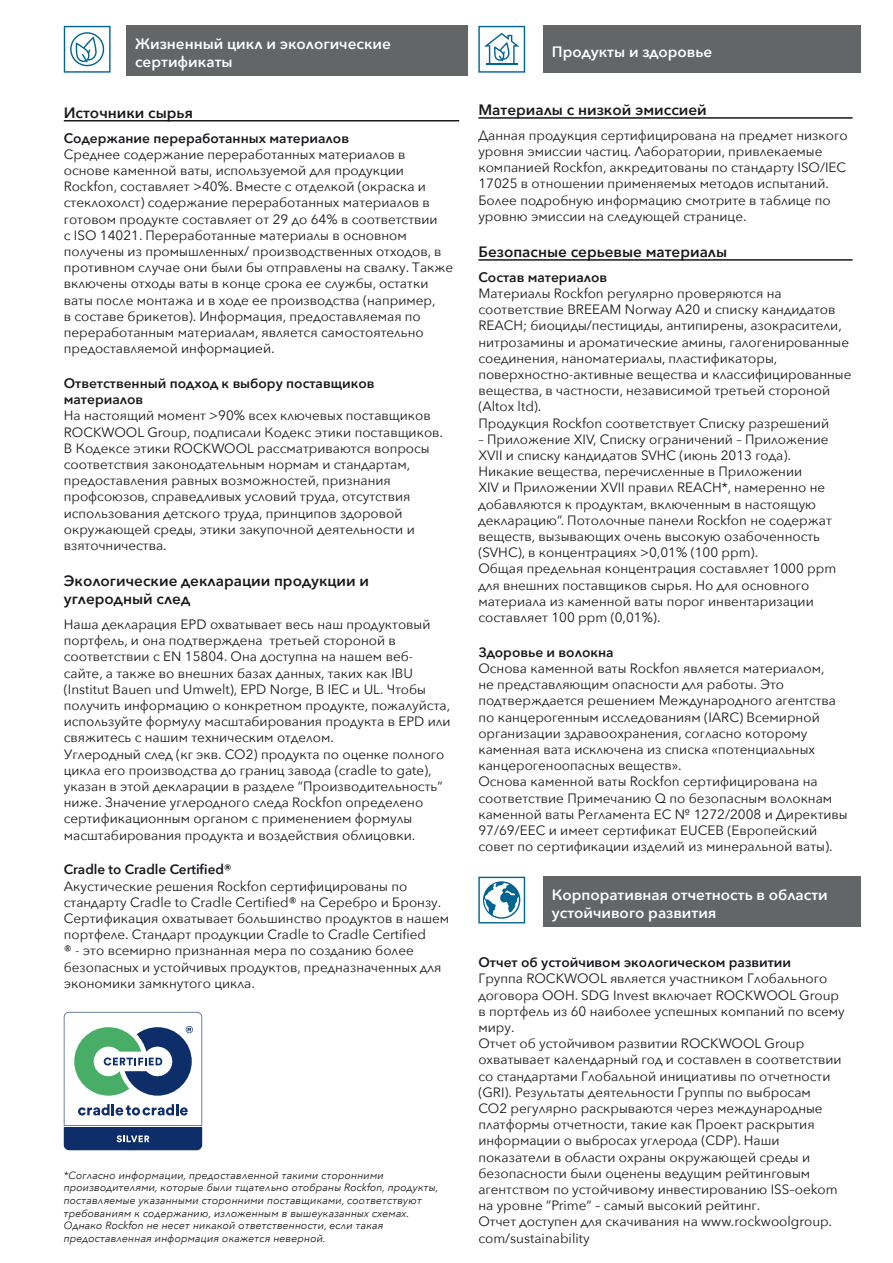
<style>
.page{position:relative;width:893px;height:1263px;background:#fff}
.page>*{position:absolute;margin:0;border:0;box-sizing:border-box;transform-origin:0 0}
.t1{font:600 15px/18px "Avenir Next";color:#1a171c}
.t2{font:600 15px/18px "Avenir Next";color:#fff}
.t3{font:13.5px/16.2px "Avenir Next";color:#1a171c}
.t4{font:600 13.5px/16.2px "Avenir Next";color:#1a171c}
.t5{font:italic 10.5px/12.6px "Avenir Next";color:#1a171c}
</style>
<div class="page">
<div style="left:127px;top:26px;width:341px;height:50px;background:#646567"></div>
<svg style="left:64px;top:26px;width:47px;height:47px"></svg>
<hr style="left:64px;top:120px;width:395px;height:1px;background:#1a171c">
<div style="left:543px;top:26px;width:318px;height:47px;background:#646567"></div>
<svg style="left:478px;top:26px;width:47px;height:47px"></svg>
<hr style="left:486px;top:63px;width:31px;height:2px;background:#006490">
<hr style="left:478px;top:117px;width:375px;height:2px;background:#1a171c">
<hr style="left:478px;top:259px;width:375px;height:2px;background:#1a171c">
<div style="left:543px;top:877px;width:318px;height:50px;background:#646567"></div>
<svg style="left:478px;top:877px;width:47px;height:46px"></svg>
<svg style="left:64px;top:1012px;width:138px;height:138px"></svg>
<p class="t2" style="left:135px;top:35px;width:257px">Жизненный цикл и экологические сертификаты</p>
<p class="t1" style="left:64px;top:103px;width:130px">Источники сырья</p>
<p class="t4" style="left:64px;top:129px;width:287px">Содержание переработанных материалов</p>
<p class="t3" style="left:64px;top:145px;width:391px">Среднее содержание переработанных материалов в основе каменной ваты, используемой для продукции Rockfon, составляет &gt;40%. Вместе с отделкой (окраска и стеклохолст) содержание переработанных материалов в готовом продукте составляет от 29 до 64% в соответствии<br>с ISO 14021. Переработанные материалы в основном получены из промышленных/ производственных отходов, в противном случае они были бы отправлены на свалку. Также включены отходы ваты в конце срока ее службы, остатки ваты после монтажа и в ходе ее производства (например,<br>в составе брикетов). Информация, предоставляемая по переработанным материалам, является самостоятельно предоставляемой информацией.</p>
<p class="t4" style="left:64px;top:375px;width:312px">Ответственный подход к выбору поставщиков материалов</p>
<p class="t3" style="left:64px;top:407px;width:381px">На настоящий момент &gt;90% всех ключевых поставщиков ROCKWOOL Group, подписали Кодекс этики поставщиков.<br>В Кодексе этики ROCKWOOL рассматриваются вопросы соответствия законодательным нормам и стандартам, предоставления равных возможностей, признания профсоюзов, справедливых условий труда, отсутствия использования детского труда, принципов здоровой окружающей среды, этики закупочной деятельности и взяточничества.</p>
<p class="t1" style="left:64px;top:572px;width:307px">Экологические декларации продукции и углеродный след</p>
<p class="t3" style="left:64px;top:616px;width:388px">Наша декларация EPD охватывает весь наш продуктовый портфель, и она подтверждена третьей стороной в соответствии с EN 15804. Она доступна на нашем веб&shy;сайте, а также во внешних базах данных, таких как IBU (Institut Bauen und Umwelt), EPD Norge, В IEC и UL. Чтобы получить информацию о конкретном продукте, пожалуйста, используйте формулу масштабирования продукта в EPD или свяжитесь с нашим техническим отделом.<br>Углеродный след (кг экв. CO2) продукта по оценке полного цикла его производства до границ завода (cradle to gate), указан в этой декларации в разделе ”Производительность” ниже. Значение углеродного следа Rockfon определено сертификационным органом с применением формулы масштабирования продукта и воздействия облицовки.</p>
<p class="t4" style="left:64px;top:861px;width:170px">Cradle to Cradle Certified®</p>
<p class="t3" style="left:64px;top:877px;width:387px">Акустические решения Rockfon сертифицированы по стандарту Cradle to Cradle Certified® на Серебро и Бронзу.<br>Сертификация охватывает большинство продуктов в нашем портфеле. Стандарт продукции Cradle to Cradle Certified<br>® - это всемирно признанная мера по созданию более безопасных и устойчивых продуктов, предназначенных для экономики замкнутого цикла.</p>
<p class="t5" style="left:64px;top:1168px;width:376px">*Согласно информации, предоставленной такими сторонними производителями, которые были тщательно отобраны Rockfon, продукты, поставляемые указанными сторонними поставщиками, соответствуют требованиям к содержанию, изложенным в вышеуказанных схемах.<br>Однако Rockfon не несет никакой ответственности, если такая предоставленная информация окажется неверной.</p>
<p class="t2" style="left:552px;top:42px;width:162px">Продукты и здоровье</p>
<p class="t1" style="left:478px;top:100px;width:230px">Материалы с низкой эмиссией</p>
<p class="t3" style="left:478px;top:126px;width:371px">Данная продукция сертифицирована на предмет низкого уровня эмиссии частиц. Лаборатории, привлекаемые компанией Rockfon, аккредитованы по стандарту ISO/IEC 17025 в отношении применяемых методов испытаний.<br>Более подробную информацию смотрите в таблице по уровню эмиссии на следующей странице.</p>
<p class="t1" style="left:478px;top:242px;width:250px">Безопасные серьевые материалы</p>
<p class="t4" style="left:478px;top:269px;width:130px">Состав материалов</p>
<p class="t3" style="left:478px;top:285px;width:375px">Материалы Rockfon регулярно проверяются на соответствие BREEAM Norway A20 и списку кандидатов REACH; биоциды/пестициды, антипирены, азокрасители, нитрозамины и ароматические амины, галогенированные соединения, наноматериалы, пластификаторы, поверхностно-активные вещества и классифицированные вещества, в частности, независимой третьей стороной (Altox ltd).<br>Продукция Rockfon соответствует Списку разрешений</p>
<p class="t3" style="left:478px;top:430px;width:359px">– Приложение XIV, Списку ограничений – Приложение XVII и списку кандидатов SVHC (июнь 2013 года).<br>Никакие вещества, перечисленные в Приложении<br>XIV и Приложении XVII правил REACH*, намеренно не добавляются к продуктам, включенным в настоящую декларацию”. Потолочные панели Rockfon не содержат веществ, вызывающих очень высокую озабоченность (SVHC), в концентрациях &gt;0,01% (100 ppm).<br>Общая предельная концентрация составляет 1000 ppm для внешних поставщиков сырья. Но для основного материала из каменной ваты порог инвентаризации составляет 100 ppm (0,01%).</p>
<p class="t4" style="left:478px;top:644px;width:137px">Здоровье и волокна</p>
<p class="t3" style="left:478px;top:660px;width:371px">Основа каменной ваты Rockfon является материалом,<br>не представляющим опасности для работы. Это подтверждается решением Международного агентства по канцерогенным исследованиям (IARC) Всемирной организации здравоохранения, согласно которому каменная вата исключена из списка «потенциальных канцерогеноопасных веществ».<br>Основа каменной ваты Rockfon сертифицирована на соответствие Примечанию Q по безопасным волокнам каменной ваты Регламента ЕС № 1272/2008 и Директивы 97/69/EEC и имеет сертификат EUCEB (Европейский совет по сертификации изделий из минеральной ваты).</p>
<p class="t2" style="left:552px;top:885px;width:277px">Корпоративная отчетность в области устойчивого развития</p>
<p class="t4" style="left:478px;top:954px;width:314px">Отчет об устойчивом экологическом развитии</p>
<p class="t3" style="left:478px;top:970px;width:368px">Группа ROCKWOOL является участником Глобального договора ООН. SDG Invest включает ROCKWOOL Group в портфель из 60 наиболее успешных компаний по всему миру.<br>Отчет об устойчивом развитии ROCKWOOL Group охватывает календарный год и составлен в соответствии со стандартами Глобальной инициативы по отчетности (GRI). Результаты деятельности Группы по выбросам<br>CO2 регулярно раскрываются через международные платформы отчетности, такие как Проект раскрытия информации о выбросах углерода (CDP). Наши показатели в области охраны окружающей среды и безопасности были оценены ведущим рейтинговым агентством по устойчивому инвестированию ISS–oekom на уровне ”Prime” – самый высокий рейтинг.<br>Отчет доступен для скачивания на www.rockwoolgroup. com/sustainability</p>
</div>
